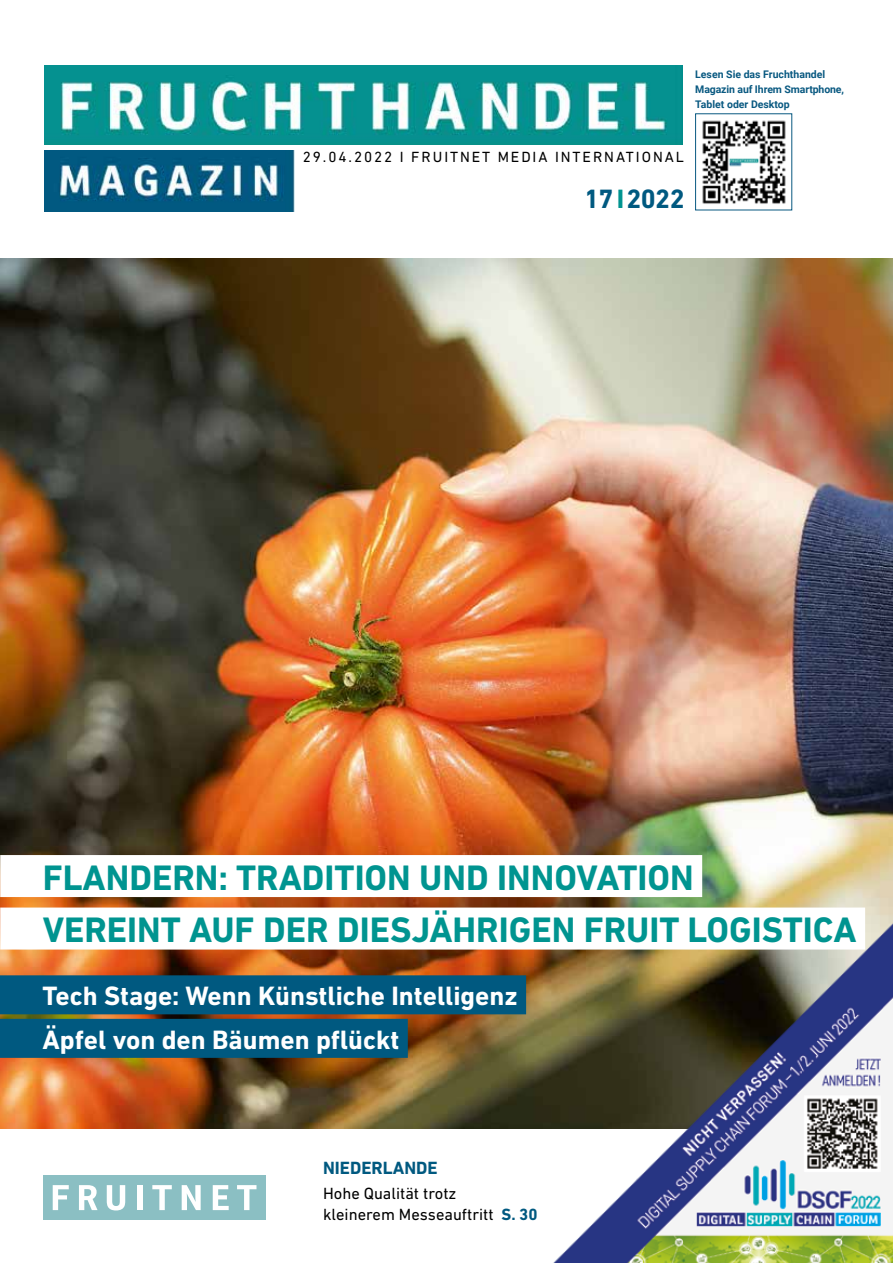
<style>
.page{position:relative;width:893px;height:1263px;background:#fff}
.page>*{position:absolute;margin:0;border:0;box-sizing:border-box;transform-origin:0 0}
.t1{font:700 36px/52.5px "DIN Next LT Pro";color:#009490}
.t2{font:700 27px/43.5px "DIN Next LT Pro";color:#fff}
.t3{font:700 27px "DIN Next LT Pro";letter-spacing:-.02em;color:#005980}
.t4{font:700 18px "DIN Next LT Pro";color:#005980}
.t5{font:16.5px/20.7px "DIN Next LT Pro";color:#000}
.t6{font:15px "DIN Next LT Pro";letter-spacing:.13em;color:#000}
.t7{font:700 10.5px/15px "Roboto";color:#095981}
.s1{color:#009490}
.s2{font-weight:700;color:#005980}
</style>
<div class="page">
<img style="left:0;top:258px;width:893px;height:870px">
<div style="left:0;top:855px;width:702px;height:42px;background:#fff"></div>
<div style="left:0;top:907px;width:865px;height:42px;background:#fff"></div>
<div style="left:0;top:975px;width:526px;height:39px;background:#005980"></div>
<div style="left:0;top:1019px;width:408px;height:39px;background:#005980"></div>
<div style="left:43px;top:1175px;width:223px;height:44px;background:#8bbfc3"></div>
<svg style="left:53px;top:1185px;width:16px;height:25px"></svg>
<svg style="left:79px;top:1185px;width:19px;height:25px"></svg>
<svg style="left:107px;top:1185px;width:18px;height:25px"></svg>
<div style="left:137px;top:1185px;width:5px;height:25px;background:#fff"></div>
<svg style="left:152px;top:1185px;width:20px;height:25px"></svg>
<svg style="left:182px;top:1185px;width:19px;height:25px"></svg>
<svg style="left:213px;top:1185px;width:16px;height:25px"></svg>
<svg style="left:237px;top:1185px;width:19px;height:25px"></svg>
<img style="left:702px;top:120px;width:84px;height:84px">
<img style="left:45px;top:65px;width:637px;height:80px">
<img style="left:45px;top:150px;width:249px;height:61px">
<img style="left:553px;top:923px;width:340px;height:340px">
<p class="t7" style="left:695px;top:66px;width:150px">Lesen Sie das Fruchthandel<br>Magazin auf Ihrem Smartphone,<br>Tablet oder Desktop</p>
<p class="t6" style="left:303px;top:148px;width:383px">29.04.2022 I FRUITNET MEDIA INTERNATIONAL</p>
<p class="t3" style="left:584px;top:183px;width:102px">17 <span class="s1">I</span> 2022</p>
<p class="t1" style="left:43px;top:851px;width:815px">FLANDERN: TRADITION UND INNOVATION<br>VEREINT AUF DER DIESJÄHRIGEN FRUIT LOGISTICA</p>
<p class="t2" style="left:43px;top:974px;width:477px">Tech Stage: Wenn Künstliche Intelligenz<br>Äpfel von den Bäumen pflückt</p>
<p class="t4" style="left:323px;top:1157px;width:116px">NIEDERLANDE</p>
<p class="t5" style="left:323px;top:1183px;width:216px">Hohe Qualität trotz<br>kleinerem Messeauftritt <span class="s2">S. 30</span></p>
</div>
